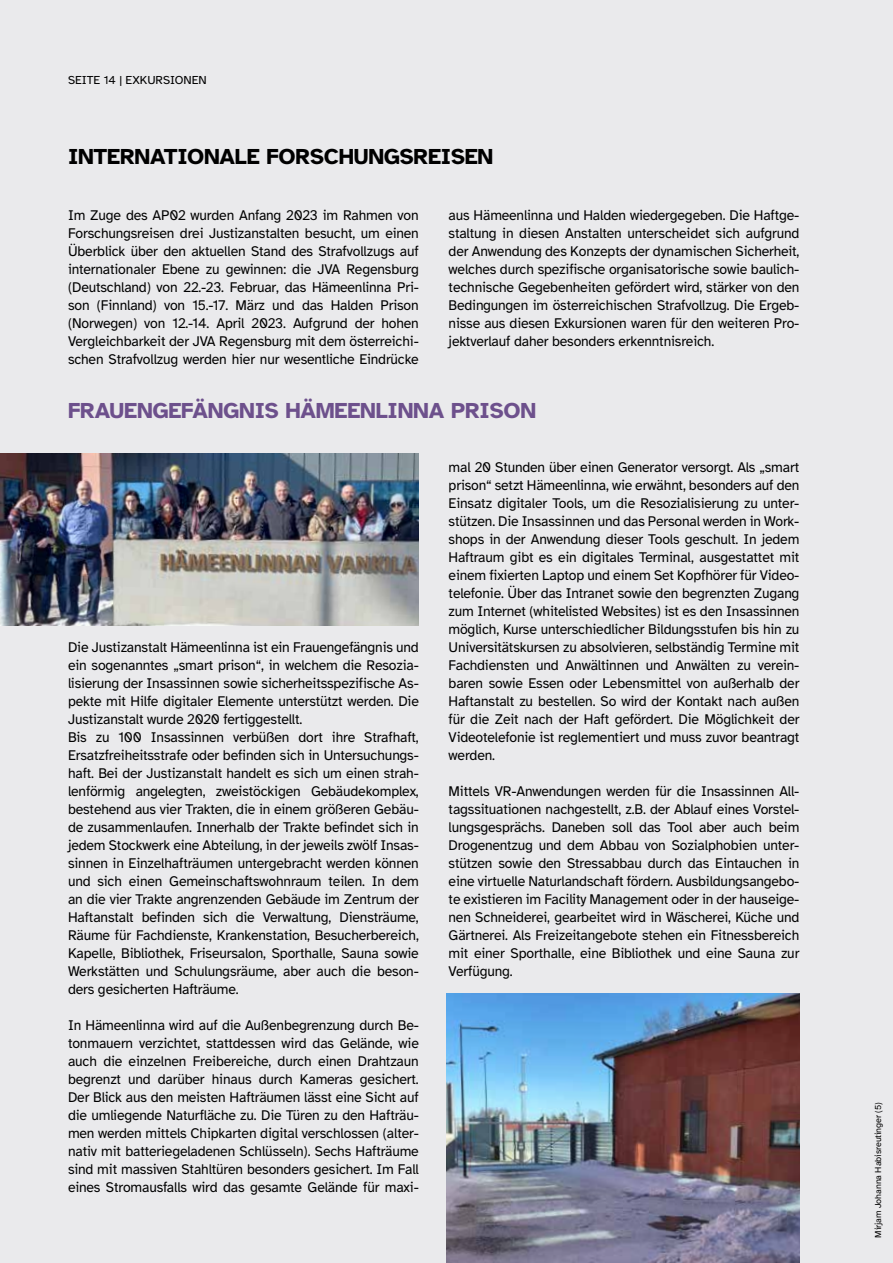
<style>
.page{position:relative;width:893px;height:1263px;background:#eaeaec}
.page>*{position:absolute;margin:0;border:0;box-sizing:border-box;transform-origin:0 0}
.t1{font:700 22.5px "Atkinson Hyperlegible";letter-spacing:-.01em;color:#6d508c}
.t2{font:700 22.5px "Atkinson Hyperlegible";letter-spacing:-.01em;color:#000}
.t3{font:14.55px/18px "Atkinson Hyperlegible";letter-spacing:-.01em;color:#000;text-align:justify;scale:.96 1}
.t4{font:12px "Atkinson Hyperlegible";color:#000}
.t5{font:9px "Atkinson Hyperlegible";letter-spacing:-.01em;color:#000}
</style>
<div class="page">
<img style="left:446px;top:994px;width:353px;height:269px">
<img style="left:0;top:454px;width:419px;height:171px">
<p class="t4" style="left:68px;top:73px;width:140px">SEITE 14 | EXKURSIONEN</p>
<h1 class="t2" style="left:68px;top:144px;width:427px">INTERNATIONALE FORSCHUNGSREISEN</h1>
<p class="t3" style="left:68px;top:206px;width:367px">Im Zuge des AP02 wurden Anfang 2023 im Rahmen von Forschungsreisen drei Justizanstalten besucht, um einen Überblick über den aktuellen Stand des Strafvollzugs auf internationaler Ebene zu gewinnen: die JVA Regensburg (Deutschland) von 22.-23. Februar, das Hämeenlinna Pri&shy;son (Finnland) von 15.-17. März und das Halden Prison (Norwegen) von 12.-14. April 2023. Aufgrund der hohen Vergleichbarkeit der JVA Regensburg mit dem österreichi&shy;schen Strafvollzug werden hier nur wesentliche Eindrücke</p>
<p class="t3" style="left:449px;top:206px;width:367px">aus Hämeenlinna und Halden wiedergegeben. Die Haftge&shy;staltung in diesen Anstalten unterscheidet sich aufgrund der Anwendung des Konzepts der dynamischen Sicherheit, welches durch spezifische organisatorische sowie baulich&shy;technische Gegebenheiten gefördert wird, stärker von den Bedingungen im österreichischen Strafvollzug. Die Ergeb&shy;nisse aus diesen Exkursionen waren für den weiteren Pro&shy;jektverlauf daher besonders erkenntnisreich.</p>
<h1 class="t1" style="left:68px;top:397px;width:470px">FRAUENGEFÄNGNIS HÄMEENLINNA PRISON</h1>
<p class="t3" style="left:68px;top:638px;width:367px;text-align:left">Die Justizanstalt Hämeenlinna ist ein Frauengefängnis und ein sogenanntes „smart prison“, in welchem die Resozia&shy;lisierung der Insassinnen sowie sicherheitsspezifische As&shy;pekte mit Hilfe digitaler Elemente unterstützt werden. Die Justizanstalt wurde 2020 fertiggestellt.<br>Bis zu 100 Insassinnen verbüßen dort ihre Strafhaft, Ersatzfreiheitsstrafe oder befinden sich in Untersuchungs&shy;haft. Bei der Justizanstalt handelt es sich um einen strah&shy;lenförmig angelegten, zweistöckigen Gebäudekomplex, bestehend aus vier Trakten, die in einem größeren Gebäu&shy;de zusammenlaufen. Innerhalb der Trakte befindet sich in jedem Stockwerk eine Abteilung, in der jeweils zwölf Insas&shy;sinnen in Einzelhafträumen untergebracht werden können und sich einen Gemeinschaftswohnraum teilen. In dem an die vier Trakte angrenzenden Gebäude im Zentrum der Haftanstalt befinden sich die Verwaltung, Diensträume, Räume für Fachdienste, Krankenstation, Besucherbereich, Kapelle, Bibliothek, Friseursalon, Sporthalle, Sauna sowie Werkstätten und Schulungsräume, aber auch die beson&shy;ders gesicherten Hafträume.</p>
<p class="t3" style="left:68px;top:1016px;width:367px">In Hämeenlinna wird auf die Außenbegrenzung durch Be&shy;tonmauern verzichtet, stattdessen wird das Gelände, wie auch die einzelnen Freibereiche, durch einen Drahtzaun begrenzt und darüber hinaus durch Kameras gesichert.<br>Der Blick aus den meisten Hafträumen lässt eine Sicht auf die umliegende Naturfläche zu. Die Türen zu den Hafträu&shy;men werden mittels Chipkarten digital verschlossen (alter&shy;nativ mit batteriegeladenen Schlüsseln). Sechs Hafträume sind mit massiven Stahltüren besonders gesichert. Im Fall eines Stromausfalls wird das gesamte Gelände für maxi-</p>
<p class="t3" style="left:449px;top:458px;width:367px">mal 20 Stunden über einen Generator versorgt. Als „smart prison“ setzt Hämeenlinna, wie erwähnt, besonders auf den Einsatz digitaler Tools, um die Resozialisierung zu unter&shy;stützen. Die Insassinnen und das Personal werden in Work&shy;shops in der Anwendung dieser Tools geschult. In jedem Haftraum gibt es ein digitales Terminal, ausgestattet mit einem fixierten Laptop und einem Set Kopfhörer für Video&shy;telefonie. Über das Intranet sowie den begrenzten Zugang zum Internet (whitelisted Websites) ist es den Insassinnen möglich, Kurse unterschiedlicher Bildungsstufen bis hin zu Universitätskursen zu absolvieren, selbständig Termine mit Fachdiensten und Anwältinnen und Anwälten zu verein&shy;baren sowie Essen oder Lebensmittel von außerhalb der Haftanstalt zu bestellen. So wird der Kontakt nach außen für die Zeit nach der Haft gefördert. Die Möglichkeit der Videotelefonie ist reglementiert und muss zuvor beantragt werden.</p>
<p class="t3" style="left:449px;top:782px;width:367px">Mittels VR-Anwendungen werden für die Insassinnen All&shy;tagssituationen nachgestellt, z.B. der Ablauf eines Vorstel&shy;lungsgesprächs. Daneben soll das Tool aber auch beim Drogenentzug und dem Abbau von Sozialphobien unter&shy;stützen sowie den Stressabbau durch das Eintauchen in eine virtuelle Naturlandschaft fördern. Ausbildungsangebo&shy;te existieren im Facility Management oder in der hauseige&shy;nen Schneiderei, gearbeitet wird in Wäscherei, Küche und Gärtnerei. Als Freizeitangebote stehen ein Fitnessbereich mit einer Sporthalle, eine Bibliothek und eine Sauna zur Verfügung.</p>
<p class="t5" style="left:873px;top:1237px;width:137px;rotate:-90deg">Mirjam Johanna Habisreutinger (5)</p>
</div>
